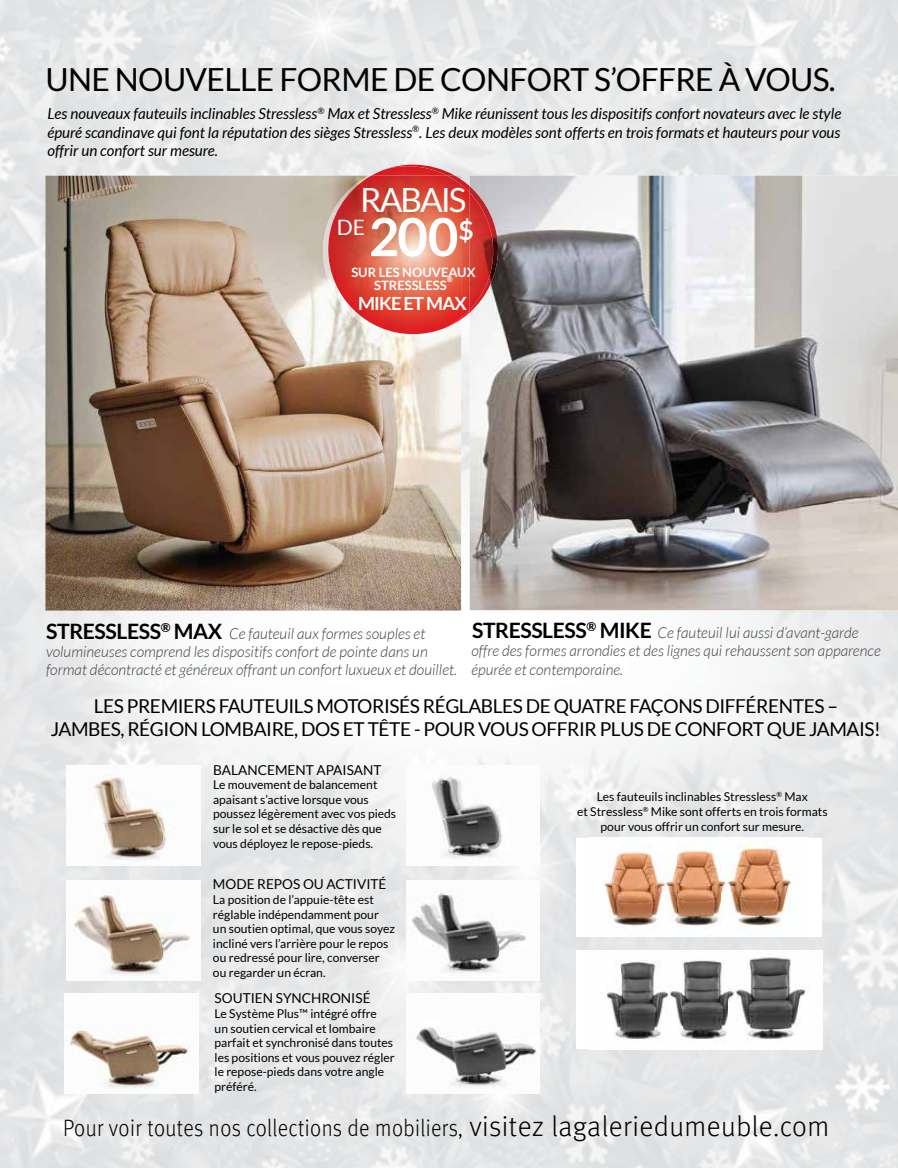
<style>
.page{position:relative;width:898px;height:1168px;background:#fff}
.page>*{position:absolute;margin:0;border:0;box-sizing:border-box;transform-origin:0 0}
.t1{font:700 52.65px "Lato";color:#fff}
.t2{font:33.3px "Lato";letter-spacing:-.06em;color:#fff}
.t3{font:31.8px "Lato";letter-spacing:-.02em;color:#000}
.t4{font:300 23.7px "Meta Offc";letter-spacing:.02em;color:#000;scale:.9 1}
.t5{font:700 21.15px "Lato";letter-spacing:-.02em;color:#000}
.t6{font:21.15px "Lato";color:#fff}
.t7{font:19.05px/23px "Lato";letter-spacing:-.02em;color:#000;text-align:center}
.t8{font:700 18.15px "Lato";letter-spacing:-.04em;color:#fff}
.t9{font:italic 300 15.15px/18.1px "Lato";color:#414042}
.t10{font:italic 15.15px/18.1px "Lato";color:#000;text-align:justify}
.t11{font:13.65px "Lato";color:#000}
.t12{font:700 12.9px/13.5px "Lato";color:#fff;text-align:center}
.t13{font:12.15px/14.7px "Lato";color:#000}
.t14{font:700 7.5px "Lato";color:#fff}
.s1{font-weight:700;font-style:normal;font-size:21.15px;color:#000}
.s2{font-size:28.35px}
</style>
<div class="page">
<img style="left:470px;top:176px;width:428px;height:434px">
<img style="left:45px;top:176px;width:416px;height:434px">
<img style="left:82px;top:765px;width:90px;height:100px">
<img style="left:65px;top:1026px;width:130px;height:68px">
<img style="left:70px;top:888px;width:127px;height:92px">
<img style="left:431px;top:773px;width:79px;height:88px">
<img style="left:414px;top:1027px;width:123px;height:62px">
<img style="left:406px;top:888px;width:122px;height:88px">
<img style="left:598px;top:838px;width:202px;height:98px">
<img style="left:606px;top:951px;width:204px;height:93px">
<img style="left:369px;top:169px;width:2px;height:7px">
<img style="left:323px;top:176px;width:122px;height:160px">
<img style="left:470px;top:186px;width:28px;height:126px">
<img style="left:371px;top:166px;width:99px;height:152px">
<img style="left:470px;top:193px;width:23px;height:117px">
<img style="left:328px;top:176px;width:133px;height:158px">
<h3 class="t3" style="left:45px;top:62px;width:792px">UNE NOUVELLE FORME DE CONFORT S’OFFRE À VOUS.</h3>
<p class="t10" style="left:47px;top:105px;width:795px">Les nouveaux fauteuils inclinables Stressless<sup>®</sup> Max et Stressless<sup>®</sup> Mike réunissent tous les dispositifs confort novateurs avec le style épuré scandinave qui font la réputation des sièges Stressless<sup>®</sup>. Les deux modèles sont offerts en trois formats et hauteurs pour vous offrir un confort sur mesure.</p>
<h2 class="t2" style="left:360px;top:182px;width:108px">RABAIS</h2>
<h3 class="t6" style="left:337px;top:216px;width:30px">DE</h3>
<h1 class="t1" style="left:369px;top:207px;width:106px">200<sup>$</sup></h1>
<p class="t12" style="left:351px;top:265px;width:126px">SUR LES NOUVEAUX<br>STRESSLESS</p>
<p class="t14" style="left:447px;top:275px;width:7px">®</p>
<h3 class="t8" style="left:358px;top:293px;width:110px">MIKE ET MAX</h3>
<h3 class="t5" style="left:46px;top:619px;width:178px">STRESSLESS<sup>®</sup> MAX</h3>
<h3 class="t5" style="left:472px;top:618px;width:126px">STRESSLESS<sup>®</sup></h3>
<p class="t9" style="left:471px;top:624px;width:411px;text-indent:128px"><span class="s1">MIKE</span> Ce fauteuil lui aussi d’avant-garde offre des formes arrondies et des lignes qui rehaussent son apparence épurée et contemporaine.</p>
<h3 class="t7" style="left:51px;top:695px;width:831px">LES PREMIERS FAUTEUILS MOTORISÉS RÉGLABLES DE QUATRE FAÇONS DIFFÉRENTES –<br>JAMBES, RÉGION LOMBAIRE, DOS ET TÊTE - POUR VOUS OFFRIR PLUS DE CONFORT QUE JAMAIS!</h3>
<p class="t11" style="left:213px;top:762px;width:170px">BALANCEMENT APAISANT</p>
<p class="t13" style="left:213px;top:777px;width:185px">Le mouvement de balancement apaisant s’active lorsque vous poussez légèrement avec vos pieds sur le sol et se désactive dès que vous déployez le repose-pieds.</p>
<p class="t9" style="left:46px;top:625px;width:412px;text-indent:183px">Ce fauteuil aux formes souples et volumineuses comprend les dispositifs confort de pointe dans un format décontracté et généreux offrant un confort luxueux et douillet.</p>
<p class="t13" style="left:577px;top:790px;width:252px;text-align:center">Les fauteuils inclinables Stressless<sup>®</sup> Max<br>et Stressless<sup>®</sup> Mike sont offerts en trois formats pour vous offrir un confort sur mesure.</p>
<p class="t11" style="left:213px;top:877px;width:175px">MODE REPOS OU ACTIVITÉ</p>
<p class="t13" style="left:213px;top:892px;width:184px">La position de l’appuie-tête est réglable indépendamment pour un soutien optimal, que vous soyez incliné vers l’arrière pour le repos ou redressé pour lire, converser ou regarder un écran.</p>
<p class="t11" style="left:215px;top:991px;width:157px">SOUTIEN SYNCHRONISÉ</p>
<p class="t13" style="left:215px;top:1006px;width:182px">Le Système Plus™ intégré offre<br>un soutien cervical et lombaire parfait et synchronisé dans toutes les positions et vous pouvez régler le repose-pieds dans votre angle préféré.</p>
<h3 class="t4" style="left:63px;top:1114px;width:853px">Pour voir toutes nos collections de mobiliers, <span class="s2">visitez lagaleriedumeuble.com</span></h3>
</div>
